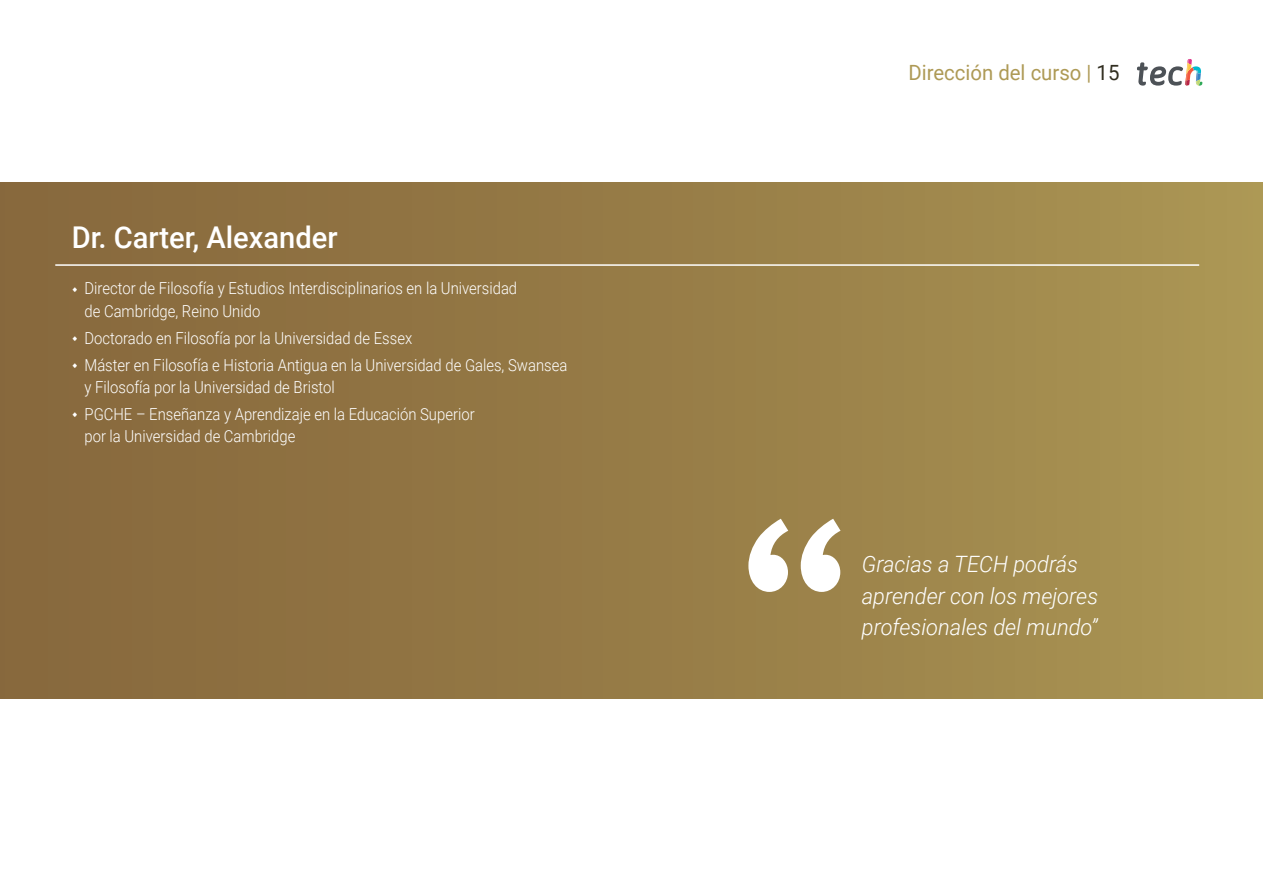
<style>
.page{position:relative;width:1263px;height:893px;background:#fff}
.page>*{position:absolute;margin:0;border:0;box-sizing:border-box;transform-origin:0 0}
.t1{font:500 30px "Roboto";color:#fff}
.t2{font:italic 300 22.5px/31.5px "Roboto";color:#fff}
.t3{font:21px "Roboto";color:#ae9a56}
.t4{font:300 16.5px/26.7px "Roboto";color:#fff;scale:.9 1}
.s1{color:#312e20}
</style>
<div class="page">
<div style="left:0;top:182px;width:1263px;height:516px;background:linear-gradient(to right,#85653b,#aa9553)"></div>
<svg style="left:748px;top:519px;width:92px;height:73px"></svg>
<hr style="left:55px;top:264px;width:1144px;height:2px;background:#fff">
<svg style="left:1137px;top:59px;width:65px;height:27px"></svg>
<svg style="left:73px;top:287px;width:4px;height:5px"></svg>
<svg style="left:73px;top:336px;width:4px;height:5px"></svg>
<svg style="left:73px;top:363px;width:4px;height:5px"></svg>
<svg style="left:73px;top:412px;width:4px;height:5px"></svg>
<h1 class="t1" style="left:72px;top:216px;width:267px">Dr. Carter, Alexander</h1>
<p class="t4" style="left:85px;top:277px;width:482px;line-height:22.5px">Director de Filosofía y Estudios Interdisciplinarios en la Universidad de Cambridge, Reino Unido</p>
<p class="t4" style="left:85px;top:324px;width:538px">Doctorado en Filosofía por la Universidad de Essex<br>Máster en Filosofía e Historia Antigua en la Universidad de Gales, Swansea</p>
<p class="t4" style="left:85px;top:373px;width:435px">y Filosofía por la Universidad de Bristol<br>PGCHE – Enseñanza y Aprendizaje en la Educación Superior</p>
<p class="t4" style="left:85px;top:422px;width:236px">por la Universidad de Cambridge</p>
<p class="t3" style="left:908px;top:57px;width:213px">Dirección del curso | <span class="s1">15</span></p>
<h2 class="t2" style="left:862px;top:548px;width:238px">Gracias a TECH podrás aprender con los mejores profesionales del mundo”</h2>
</div>
